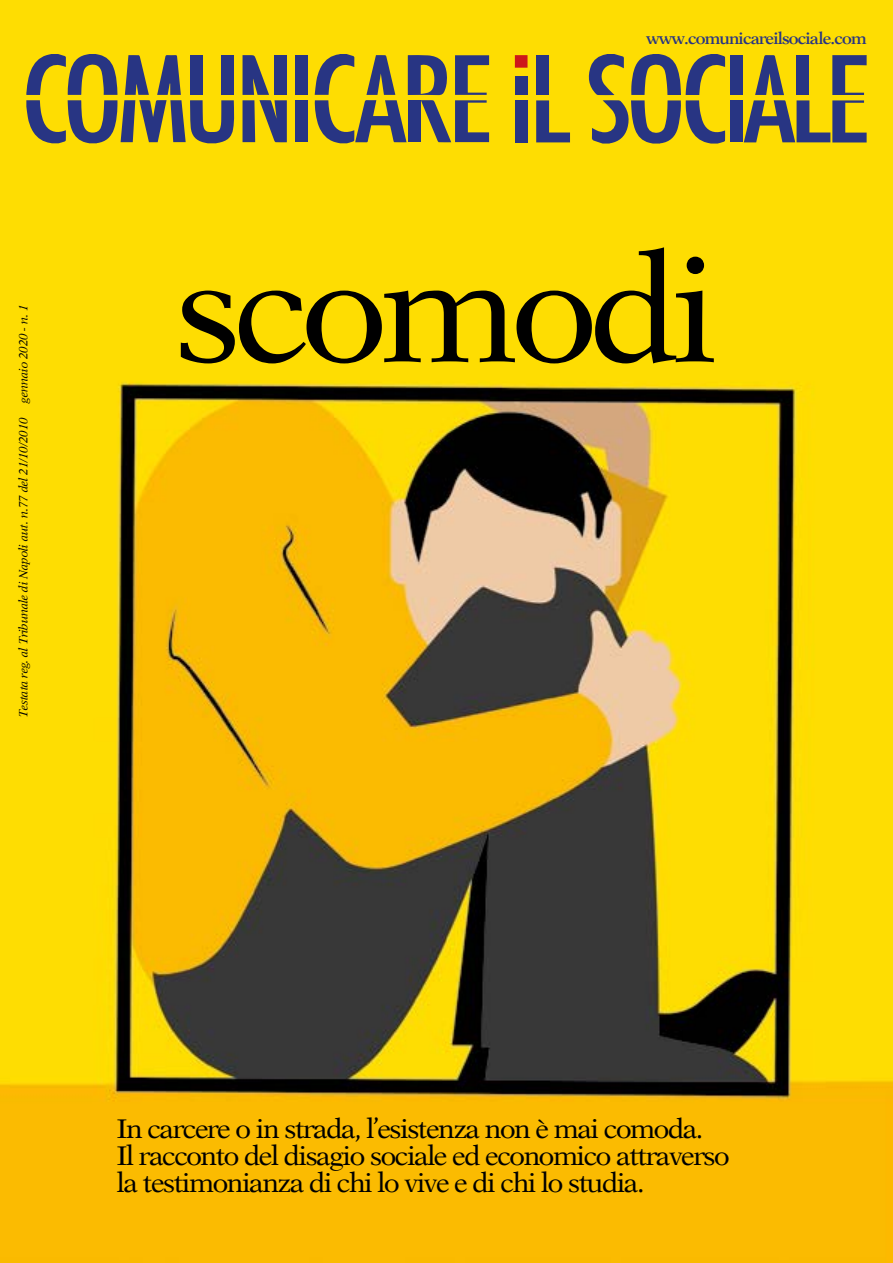
<style>
.page{position:relative;width:893px;height:1263px;background:#fff}
.page>*{position:absolute;margin:0;border:0;box-sizing:border-box;transform-origin:0 0}
.t1{font:150px "New Aster";letter-spacing:-.05em;color:#000}
.t2{font:27px/27px "New Aster";letter-spacing:-.05em;color:#000}
.t3{font:600 16.5px "New Aster";letter-spacing:-.05em;color:#283583}
.t4{font:italic 12px "New Aster";letter-spacing:-.025em;color:#000}
</style>
<div class="page">
<img style="left:0;top:0;width:893px;height:1263px">
<svg style="left:587px;top:54px;width:138px;height:90px;background:#a19439"></svg>
<svg style="left:536px;top:100px;width:34px;height:42px"></svg>
<svg style="left:744px;top:55px;width:123px;height:87px;background:#a69836"></svg>
<div style="left:515px;top:100px;width:13px;height:42px;background:#283583"></div>
<div style="left:730px;top:100px;width:12px;height:42px;background:#283583"></div>
<div style="left:536px;top:55px;width:13px;height:40px;background:#283583"></div>
<div style="left:730px;top:55px;width:12px;height:40px;background:#283583"></div>
<div style="left:797px;top:55px;width:12px;height:40px;background:#283583"></div>
<div style="left:296px;top:100px;width:12px;height:42px;background:#283583"></div>
<svg style="left:314px;top:54px;width:175px;height:89px;background:#9c903c"></svg>
<div style="left:296px;top:55px;width:12px;height:40px;background:#283583"></div>
<svg style="left:243px;top:55px;width:44px;height:87px;background:#7c774f"></svg>
<div style="left:274px;top:55px;width:13px;height:40px;background:#283583"></div>
<svg style="left:26px;top:54px;width:209px;height:89px;background:#958b40"></svg>
<div style="left:515px;top:76px;width:13px;height:19px;background:#283583"></div>
<svg style="left:515px;top:55px;width:12px;height:13px"></svg>
<p class="t4" style="left:16px;top:403px;width:100px;rotate:-90deg">gennaio 2020 - n. 1</p>
<p class="t4" style="left:16px;top:717px;width:301px;rotate:-90deg">Testata reg. al Tribunale di Napoli aut. n.77 del 21/10/2010</p>
<p class="t3" style="left:646px;top:28px;width:222px">www.comunicareilsociale.com</p>
<h1 class="t1" style="left:175px;top:222px;width:545px">scomodi</h1>
<p class="t2" style="left:117px;top:1115px;width:614px">In carcere o in strada, l’esistenza non è mai comoda.<br>Il racconto del disagio sociale ed economico attraverso la testimonianza di chi lo vive e di chi lo studia.</p>
</div>
